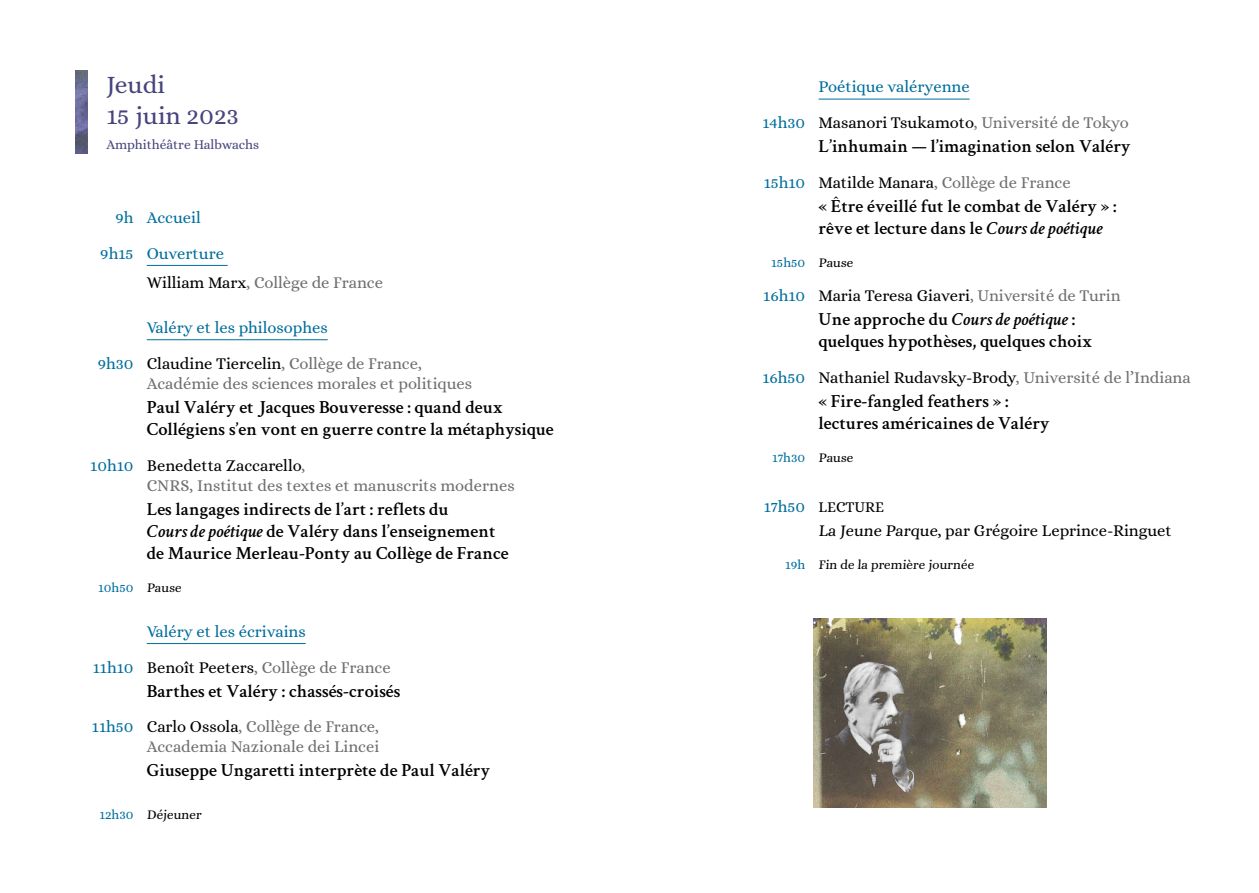
<style>
.page{position:relative;width:1259px;height:893px;background:#fff}
.page>*{position:absolute;margin:0;border:0;box-sizing:border-box;transform-origin:0 0}
.intervenant_D{font:25.5px/30.6px "Alice";color:#46447c}
.titre_DD{font:600 18.45px/22.2px "Crimson Text";color:#000}
.intervenant_D-2{font:16.5px/19.8px "Alice";color:#706f6f}
.intervenant_D-3{font:16.5px "Alice";color:#000}
.heure{font:16.5px "Alice";color:#006e9d}
.intervenant_D-4{font:16.5px "Alice";color:#006e9d}
.chapitre{font:15px "Alice";color:#000}
.intervenant_D-5{font:13.5px "Alice";letter-spacing:-.005em;color:#46447c}
.intervenant_D-6{font:13.2px "Alice";color:#000}
.heure-2{font:13.2px "Alice";color:#006e9d}
.s1{color:#000}
.s2{font-style:italic}
.s3{color:#706f6f}
</style>
<div class="page">
<hr style="left:147px;top:265px;width:81px;height:1px;background:#006e9d">
<hr style="left:147px;top:339px;width:181px;height:1px;background:#006e9d">
<hr style="left:147px;top:643px;width:159px;height:1px;background:#006e9d">
<hr style="left:818px;top:99px;width:151px;height:1px;background:#006e9d">
<img style="left:75px;top:70px;width:12px;height:83px">
<img style="left:814px;top:618px;width:232px;height:190px">
<img style="left:826px;top:659px;width:89px;height:138px">
<p class="intervenant_D" style="left:106px;top:71px;width:134px">Jeudi<br>15 juin 2023</p>
<p class="intervenant_D-5" style="left:106px;top:137px;width:154px">Amphithéâtre Halbwachs</p>
<p class="heure" style="left:115px;top:209px;width:20px">9h</p>
<p class="heure" style="left:147px;top:209px;width:55px">Accueil</p>
<p class="heure" style="left:100px;top:244px;width:35px">9h15</p>
<p class="intervenant_D-4" style="left:147px;top:244px;width:79px">Ouverture</p>
<p class="intervenant_D-2" style="left:147px;top:274px;width:238px"><span class="s1">William Marx</span>, Collège de France</p>
<p class="heure" style="left:147px;top:319px;width:182px">Valéry et les philosophes</p>
<p class="heure" style="left:98px;top:354px;width:37px">9h30</p>
<p class="intervenant_D-2" style="left:147px;top:354px;width:327px"><span class="s1">Claudine Tiercelin</span>, Collège de France,<br>Académie des sciences morales et politiques</p>
<p class="titre_DD" style="left:147px;top:394px;width:408px">Paul Valéry et Jacques Bouveresse : quand deux<br>Collégiens s’en vont en guerre contre la métaphysique</p>
<p class="heure" style="left:90px;top:456px;width:45px">10h10</p>
<p class="intervenant_D-2" style="left:147px;top:456px;width:369px"><span class="s1">Benedetta Zaccarello</span>,<br>CNRS, Institut des textes et manuscrits modernes</p>
<p class="titre_DD" style="left:147px;top:496px;width:363px">Les langages indirects de l’art : reflets du<br><span class="s2">Cours de poétique</span> de Valéry dans l’enseignement de Maurice Merleau-Ponty au Collège de France</p>
<p class="heure-2" style="left:98px;top:580px;width:37px">10h50</p>
<p class="intervenant_D-6" style="left:147px;top:580px;width:37px">Pause</p>
<p class="heure" style="left:147px;top:623px;width:160px">Valéry et les écrivains</p>
<p class="heure" style="left:93px;top:658px;width:42px">11h10</p>
<p class="intervenant_D-2" style="left:147px;top:658px;width:245px"><span class="s1">Benoît Peeters</span>, Collège de France</p>
<p class="titre_DD" style="left:147px;top:678px;width:255px">Barthes et Valéry : chassés-croisés</p>
<p class="heure" style="left:92px;top:718px;width:43px">11h50</p>
<p class="intervenant_D-2" style="left:147px;top:718px;width:234px"><span class="s1">Carlo Ossola</span>, Collège de France,<br>Accademia Nazionale dei Lincei</p>
<p class="titre_DD" style="left:147px;top:758px;width:345px">Giuseppe Ungaretti interprète de Paul Valéry</p>
<p class="heure-2" style="left:99px;top:807px;width:36px">12h30</p>
<p class="intervenant_D-6" style="left:147px;top:807px;width:57px">Déjeuner</p>
<p class="heure" style="left:818px;top:78px;width:153px">Poétique valéryenne</p>
<p class="heure" style="left:762px;top:114px;width:44px">14h30</p>
<p class="intervenant_D-2" style="left:818px;top:114px;width:312px"><span class="s1">Masanori Tsukamoto</span>, Université de Tokyo</p>
<p class="titre_DD" style="left:818px;top:134px;width:314px">L’inhumain — l’imagination selon Valéry</p>
<p class="heure" style="left:763px;top:174px;width:43px">15h10</p>
<p class="intervenant_D-2" style="left:818px;top:174px;width:254px"><span class="s1">Matilde Manara</span>, Collège de France</p>
<p class="titre_DD" style="left:818px;top:194px;width:300px">« Être éveillé fut le combat de Valéry » : rêve et lecture dans le <span class="s2">Cours de poétique</span></p>
<p class="heure-2" style="left:771px;top:256px;width:36px">15h50</p>
<p class="intervenant_D-6" style="left:818px;top:256px;width:37px">Pause</p>
<p class="heure" style="left:763px;top:286px;width:43px">16h10</p>
<p class="intervenant_D-3" style="left:818px;top:286px;width:304px">Maria Teresa Giaveri<span class="s3">, Université de Turin</span></p>
<p class="titre_DD" style="left:818px;top:307px;width:275px">Une approche du <span class="s2">Cours de poétique</span> : quelques hypothèses, quelques choix</p>
<p class="heure" style="left:762px;top:369px;width:44px">16h50</p>
<p class="intervenant_D-3" style="left:818px;top:369px;width:374px">Nathaniel Rudavsky-Brody<span class="s3">, Université de l’Indiana</span></p>
<p class="titre_DD" style="left:818px;top:389px;width:233px">« Fire-fangled feathers » : lectures américaines de Valéry</p>
<p class="heure-2" style="left:772px;top:450px;width:35px">17h30</p>
<p class="intervenant_D-6" style="left:818px;top:450px;width:37px">Pause</p>
<p class="heure" style="left:763px;top:497px;width:43px">17h50</p>
<p class="chapitre" style="left:818px;top:499px;width:67px">LECTURE</p>
<p class="intervenant_D-3" style="left:818px;top:522px;width:355px">La Jeune Parque, par Grégoire Leprince-Ringuet</p>
<p class="heure-2" style="left:785px;top:557px;width:22px">19h</p>
<p class="intervenant_D-6" style="left:818px;top:557px;width:158px">Fin de la première journée</p>
</div>
